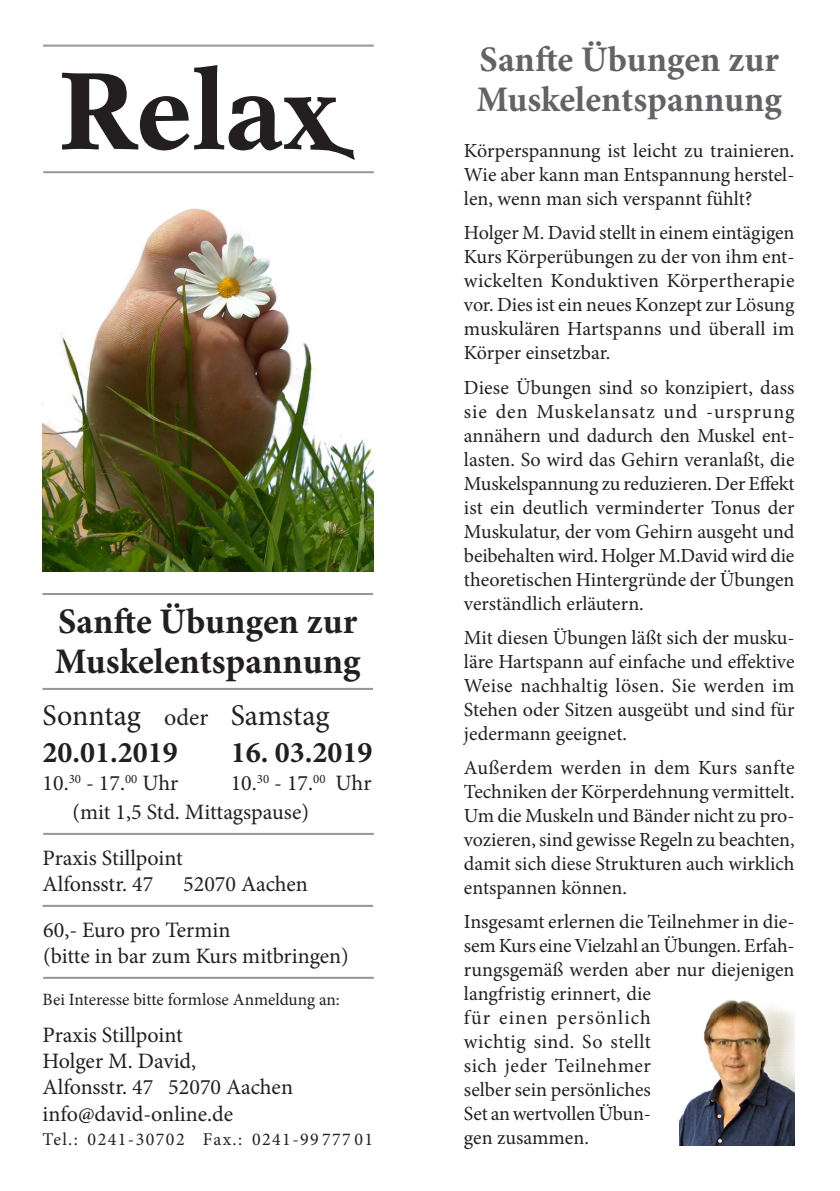
<style>
.page{position:relative;width:840px;height:1191px;background:#fff}
.page>*{position:absolute;margin:0;border:0;box-sizing:border-box;transform-origin:0 0}
.t1{font:700 36px "Minion Pro";color:#636366}
.t2{font:700 36px "Minion Pro";color:#231f20}
.t3{font:700 30px "Minion Pro";color:#231f20}
.t4{font:30px "Minion Pro";letter-spacing:-.005em;color:#231f20}
.t5{font:22px "Minion Pro";color:#231f20}
.t6{font:20px/24px "Minion Pro";color:#231f20;text-align:justify}
.t7{font:18px "Minion Pro";letter-spacing:.08em;color:#231f20}
.t8{font:17.2px "Minion Pro";letter-spacing:-.005em;color:#231f20}
.s1{font-size:24px}
</style>
<div class="page">
<img style="left:679px;top:1000px;width:115px;height:145px">
<img style="left:42px;top:208px;width:331px;height:363px">
<svg style="left:62px;top:65px;width:293px;height:95px"></svg>
<hr style="left:43px;top:45px;width:330px;height:2px;background:#939598">
<hr style="left:43px;top:171px;width:330px;height:2px;background:#939598">
<hr style="left:43px;top:976px;width:330px;height:2px;background:#939598">
<hr style="left:42px;top:593px;width:331px;height:2px;background:#939598">
<hr style="left:43px;top:833px;width:330px;height:2px;background:#939598">
<hr style="left:42px;top:905px;width:331px;height:2px;background:#939598">
<hr style="left:42px;top:688px;width:331px;height:2px;background:#939598">
<p class="t2" style="left:58px;top:596px;width:301px">Sanfte Übungen zur</p>
<p class="t2" style="left:55px;top:636px;width:307px">Muskelentspannung</p>
<p class="t4" style="left:42px;top:696px;width:288px">Sonntag <span class="s1">oder</span> Samstag</p>
<p class="t3" style="left:42px;top:731px;width:137px">20.01.2019</p>
<p class="t3" style="left:230px;top:731px;width:143px">16. 03.2019</p>
<p class="t5" style="left:42px;top:768px;width:137px">10.<sup>30</sup> - 17.<sup>00</sup> Uhr</p>
<p class="t5" style="left:230px;top:768px;width:142px">10.<sup>30</sup> - 17.<sup>00</sup> Uhr</p>
<p class="t5" style="left:72px;top:797px;width:238px">(mit 1,5 Std. Mittagspause)</p>
<p class="t5" style="left:42px;top:843px;width:142px">Praxis Stillpoint</p>
<p class="t5" style="left:42px;top:869px;width:112px">Alfonsstr. 47</p>
<p class="t5" style="left:183px;top:869px;width:126px">52070 Aachen</p>
<p class="t5" style="left:43px;top:915px;width:189px">60,- Euro pro Termin</p>
<p class="t5" style="left:43px;top:941px;width:307px">(bitte in bar zum Kurs mitbringen)</p>
<p class="t8" style="left:43px;top:988px;width:298px">Bei Interesse bitte formlose Anmeldung an:</p>
<p class="t5" style="left:43px;top:1019px;width:142px">Praxis Stillpoint</p>
<p class="t5" style="left:43px;top:1046px;width:155px">Holger M. David,</p>
<p class="t5" style="left:43px;top:1072px;width:252px">Alfonsstr. 47 52070 Aachen</p>
<p class="t5" style="left:43px;top:1099px;width:192px">info@david-online.de</p>
<p class="t7" style="left:43px;top:1127px;width:332px">Tel.: 0241-30702 Fax.: 0241-99777 01</p>
<p class="t1" style="left:479px;top:34px;width:301px">Sanfte Übungen zur</p>
<p class="t1" style="left:476px;top:74px;width:307px">Muskelentspannung</p>
<p class="t6" style="left:463px;top:139px;width:332px">Körperspannung ist leicht zu trainieren.<br>Wie aber kann man Entspannung herstel‑ len, wenn man sich verspannt fühlt?</p>
<p class="t6" style="left:463px;top:221px;width:332px">Holger M. David stellt in einem eintägigen Kurs Körperübungen zu der von ihm ent‑ wickelten Konduktiven Körpertherapie vor. Dies ist ein neues Konzept zur Lösung muskulären Hartspanns und überall im Körper einsetzbar.</p>
<p class="t6" style="left:463px;top:375px;width:332px">Diese Übungen sind so konzipiert, dass sie den Muskelansatz und ‑ursprung annähern und dadurch den Muskel ent‑ lasten. So wird das Gehirn veranlaßt, die Muskelspannung zu reduzieren. Der Effekt ist ein deutlich verminderter Tonus der Muskulatur, der vom Gehirn ausgeht und beibehalten wird. Holger M.David wird die theoretischen Hintergründe der Übungen verständlich erläutern.</p>
<p class="t6" style="left:463px;top:625px;width:332px">Mit diesen Übungen läßt sich der musku‑ läre Hartspann auf einfache und effektive Weise nachhaltig lösen. Sie werden im Stehen oder Sitzen ausgeübt und sind für jedermann geeignet.</p>
<p class="t6" style="left:463px;top:755px;width:332px">Außerdem werden in dem Kurs sanfte Techniken der Körperdehnung vermittelt.<br>Um die Muskeln und Bänder nicht zu pro‑ vozieren, sind gewisse Regeln zu beachten, damit sich diese Strukturen auch wirklich entspannen können.</p>
<p class="t6" style="left:463px;top:909px;width:332px;text-align:left">Insgesamt erlernen die Teilnehmer in die‑ sem Kurs eine Vielzahl an Übungen. Erfah‑ rungsgemäß werden aber nur diejenigen langfristig erinnert, die<br>für einen persönlich<br>wichtig sind. So stellt<br>sich jeder Teilnehmer<br>selber sein persönliches<br>Set an wertvollen Übun‑<br>gen zusammen.</p>
</div>
